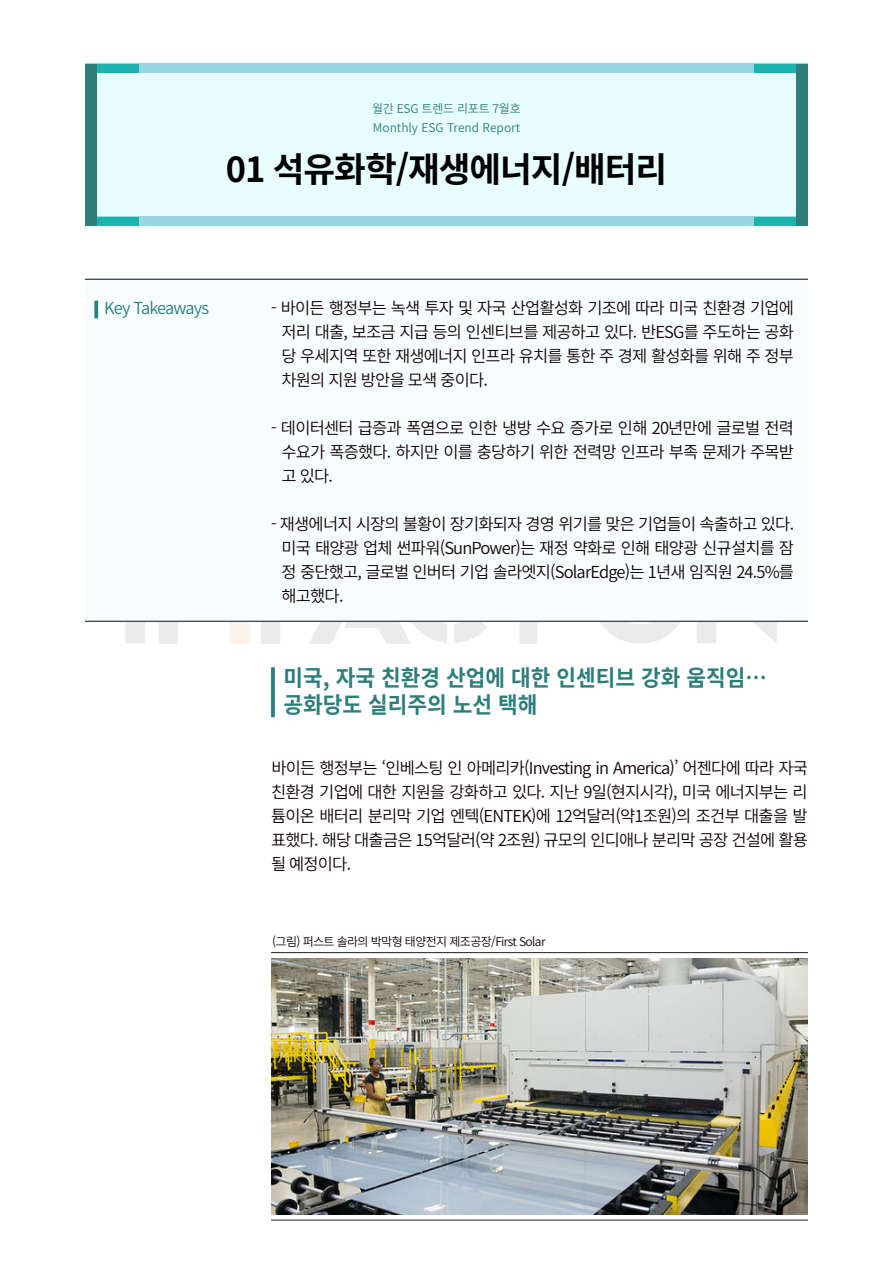
<style>
.page{position:relative;width:893px;height:1263px;background:#fff}
.page>*{position:absolute;margin:0;border:0;box-sizing:border-box;transform-origin:0 0}
.t1{font:700 34.5px "Source Han Sans K";letter-spacing:-.03em;color:#000}
.t2{font:700 22.5px/27px "Source Han Sans K";color:#2c7e7b;scale:.95 1}
.t3{font:16.5px/24px "Source Han Sans K";letter-spacing:-.05em;color:#110405;text-align:justify}
.t4{font:16.5px "Source Han Sans K";letter-spacing:-.055em;color:#2c7e7b}
.t5{font:12px/18.9px "Source Han Sans K";color:#2d7e7c}
.t6{font:12px "Source Han Sans K";letter-spacing:-.05em;color:#110405}
</style>
<div class="page">
<div style="left:85px;top:64px;width:723px;height:163px;background:#e8fdff"></div>
<div style="left:85px;top:64px;width:723px;height:9px;background:#99d7e0"></div>
<div style="left:85px;top:217px;width:723px;height:9px;background:#99d7e0"></div>
<div style="left:85px;top:64px;width:53px;height:9px;background:#1db3ad"></div>
<div style="left:755px;top:64px;width:53px;height:9px;background:#1db3ad"></div>
<div style="left:85px;top:217px;width:53px;height:9px;background:#1db3ad"></div>
<div style="left:755px;top:217px;width:53px;height:9px;background:#1db3ad"></div>
<div style="left:85px;top:64px;width:12px;height:161px;background:#2d7e7c"></div>
<div style="left:796px;top:64px;width:12px;height:161px;background:#2d7e7c"></div>
<div style="left:85px;top:279px;width:723px;height:343px;background:#f7fdff"></div>
<hr style="left:85px;top:621px;width:723px;height:1px;background:#000e1a">
<hr style="left:85px;top:279px;width:723px;height:1px;background:#000e1a">
<svg style="left:94px;top:300px;width:4px;height:18px"></svg>
<svg style="left:271px;top:667px;width:4px;height:50px"></svg>
<img style="left:271px;top:958px;width:537px;height:256px">
<hr style="left:271px;top:952px;width:537px;height:1px;background:#231f20">
<hr style="left:271px;top:1220px;width:537px;height:1px;background:#231f20">
<p class="t5" style="left:372px;top:99px;width:150px">월간 ESG 트렌드 리포트 7월호<br>Monthly ESG Trend Report</p>
<h1 class="t1" style="left:226px;top:150px;width:443px">01 석유화학/재생에너지/배터리</h1>
<p class="t4" style="left:104px;top:299px;width:106px">Key Takeaways</p>
<p class="t3" style="left:282px;top:296px;width:514px;text-indent:-10px">- 바이든 행정부는 녹색 투자 및 자국 산업활성화 기조에 따라 미국 친환경 기업에 저리 대출, 보조금 지급 등의 인센티브를 제공하고 있다. 반ESG를 주도하는 공화 당 우세지역 또한 재생에너지 인프라 유치를 통한 주 경제 활성화를 위해 주 정부 차원의 지원 방안을 모색 중이다.</p>
<p class="t3" style="left:282px;top:416px;width:514px;text-indent:-10px">- 데이터센터 급증과 폭염으로 인한 냉방 수요 증가로 인해 20년만에 글로벌 전력 수요가 폭증했다. 하지만 이를 충당하기 위한 전력망 인프라 부족 문제가 주목받 고 있다.</p>
<p class="t3" style="left:282px;top:512px;width:514px;text-indent:-10px">- 재생에너지 시장의 불황이 장기화되자 경영 위기를 맞은 기업들이 속출하고 있다. 미국 태양광 업체 썬파워(SunPower)는 재정 약화로 인해 태양광 신규설치를 잠 정 중단했고, 글로벌 인버터 기업 솔라엣지(SolarEdge)는 1년새 임직원 24.5%를 해고했다.</p>
<h2 class="t2" style="left:284px;top:665px;width:510px">미국, 자국 친환경 산업에 대한 인센티브 강화 움직임… 공화당도 실리주의 노선 택해</h2>
<p class="t3" style="left:271px;top:756px;width:538px">바이든 행정부는 ‘인베스팅 인 아메리카(Investing in America)’ 어젠다에 따라 자국 친환경 기업에 대한 지원을 강화하고 있다. 지난 9일(현지시각), 미국 에너지부는 리 튬이온 배터리 분리막 기업 엔텍(ENTEK)에 12억달러(약1조원)의 조건부 대출을 발 표했다. 해당 대출금은 15억달러(약 2조원) 규모의 인디애나 분리막 공장 건설에 활용 될 예정이다.</p>
<p class="t6" style="left:272px;top:935px;width:275px">(그림) 퍼스트 솔라의 박막형 태양전지 제조공장/First Solar</p>
</div>
